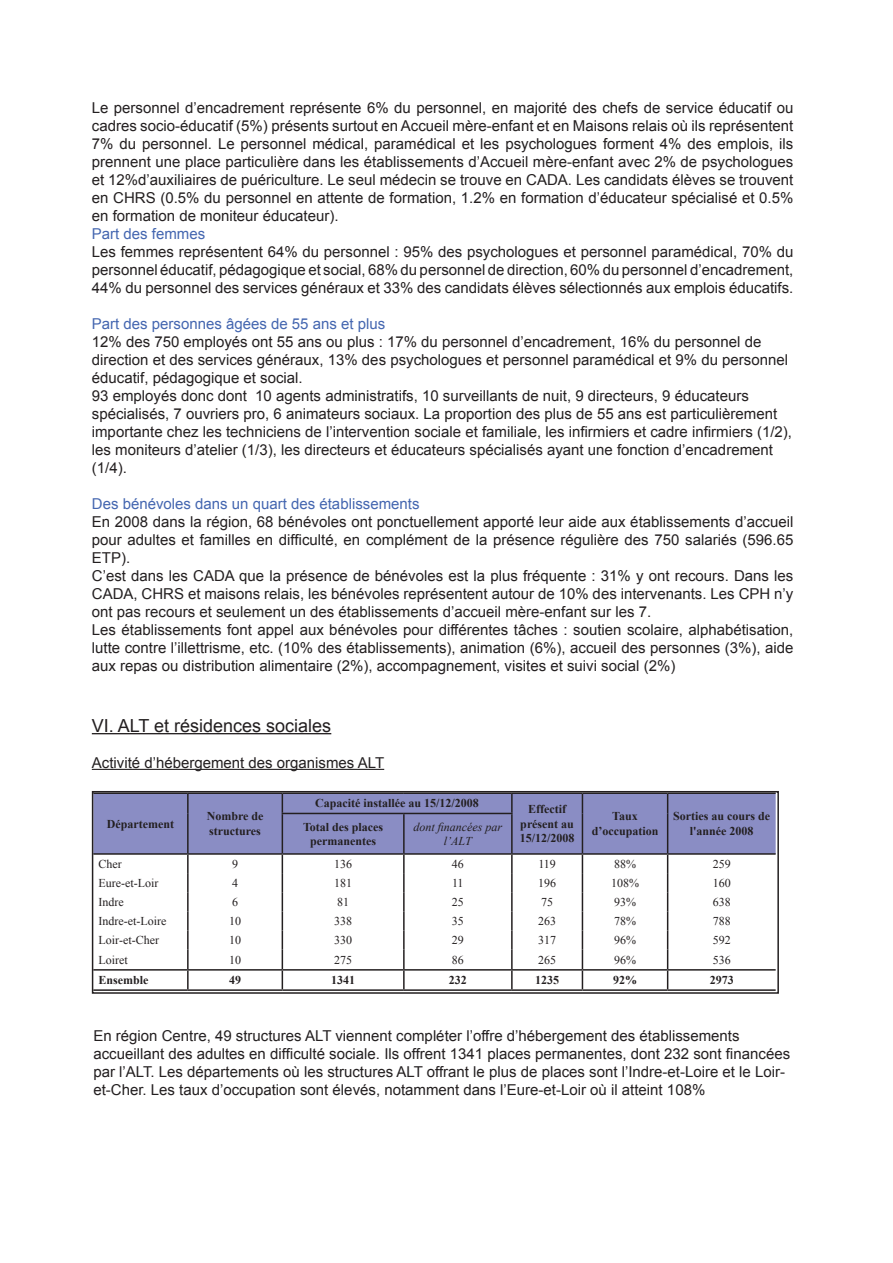
<style>
.page{position:relative;width:893px;height:1263px;background:#fff}
.page>*{position:absolute;margin:0;border:0;box-sizing:border-box;transform-origin:0 0}
.t1{font:18px "Arial";color:#231f20}
.t2{font:15px/18px "Arial";color:#231f20}
.t3{font:15px "Arial";color:#4466b0}
.t4{font:700 12px/14.4px "Times New Roman";color:#231f20;text-align:center}
.t5{font:12px "Times New Roman";color:#231f20}
.t6{font:italic 12px/14.4px "Times New Roman";color:#231f20;text-align:center}
</style>
<div class="page">
<hr style="left:92px;top:733px;width:239px;height:1px;background:#231f20">
<hr style="left:92px;top:769px;width:292px;height:1px;background:#231f20">
<svg style="left:95px;top:794px;width:681px;height:195px"></svg>
<hr style="left:93px;top:969px;width:95px;height:1px;background:#231f20">
<hr style="left:188px;top:969px;width:94px;height:1px;background:#231f20">
<hr style="left:282px;top:969px;width:122px;height:1px;background:#231f20">
<hr style="left:404px;top:969px;width:108px;height:1px;background:#231f20">
<hr style="left:512px;top:969px;width:70px;height:1px;background:#231f20">
<hr style="left:582px;top:969px;width:86px;height:1px;background:#231f20">
<hr style="left:668px;top:969px;width:108px;height:1px;background:#231f20">
<hr style="left:93px;top:989px;width:95px;height:2px;background:#231f20">
<hr style="left:188px;top:989px;width:94px;height:2px;background:#231f20">
<hr style="left:282px;top:989px;width:122px;height:2px;background:#231f20">
<hr style="left:404px;top:989px;width:108px;height:2px;background:#231f20">
<hr style="left:512px;top:989px;width:70px;height:2px;background:#231f20">
<hr style="left:582px;top:989px;width:86px;height:2px;background:#231f20">
<hr style="left:668px;top:989px;width:108px;height:2px;background:#231f20">
<div style="left:92px;top:791px;width:687px;height:203px;border:2px solid #231f20"></div>
<p class="t2" style="left:92px;top:98px;width:703px;text-align:justify">Le personnel d’encadrement représente 6% du personnel, en majorité des chefs de service éducatif ou cadres socio-éducatif (5%) présents surtout en Accueil mère-enfant et en Maisons relais où ils représentent 7% du personnel. Le personnel médical, paramédical et les psychologues forment 4% des emplois, ils prennent une place particulière dans les établissements d’Accueil mère-enfant avec 2% de psychologues et 12%d’auxiliaires de puériculture. Le seul médecin se trouve en CADA. Les candidats élèves se trouvent en CHRS (0.5% du personnel en attente de formation, 1.2% en formation d’éducateur spécialisé et 0.5% en formation de moniteur éducateur).</p>
<p class="t3" style="left:92px;top:223px;width:115px">Part des femmes</p>
<p class="t2" style="left:92px;top:242px;width:703px;text-align:justify">Les femmes représentent 64% du personnel : 95% des psychologues et personnel paramédical, 70% du personnel éducatif, pédagogique et social, 68% du personnel de direction, 60% du personnel d’encadrement, 44% du personnel des services généraux et 33% des candidats élèves sélectionnés aux emplois éducatifs.</p>
<p class="t3" style="left:92px;top:313px;width:295px">Part des personnes âgées de 55 ans et plus</p>
<p class="t2" style="left:92px;top:332px;width:702px">12% des 750 employés ont 55 ans ou plus : 17% du personnel d’encadrement, 16% du personnel de direction et des services généraux, 13% des psychologues et personnel paramédical et 9% du personnel éducatif, pédagogique et social.<br>93 employés donc dont 10 agents administratifs, 10 surveillants de nuit, 9 directeurs, 9 éducateurs spécialisés, 7 ouvriers pro, 6 animateurs sociaux. La proportion des plus de 55 ans est particulièrement importante chez les techniciens de l’intervention sociale et familiale, les infirmiers et cadre infirmiers (1/2), les moniteurs d’atelier (1/3), les directeurs et éducateurs spécialisés ayant une fonction d’encadrement (1/4).</p>
<p class="t3" style="left:92px;top:493px;width:329px">Des bénévoles dans un quart des établissements</p>
<p class="t2" style="left:92px;top:512px;width:703px">En 2008 dans la région, 68 bénévoles ont ponctuellement apporté leur aide aux établissements d’accueil pour adultes et familles en difficulté, en complément de la présence régulière des 750 salariés (596.65<br>ETP).<br>C’est dans les CADA que la présence de bénévoles est la plus fréquente : 31% y ont recours. Dans les CADA, CHRS et maisons relais, les bénévoles représentent autour de 10% des intervenants. Les CPH n’y ont pas recours et seulement un des établissements d’accueil mère-enfant sur les 7.<br>Les établissements font appel aux bénévoles pour différentes tâches : soutien scolaire, alphabétisation, lutte contre l’illettrisme, etc. (10% des établissements), animation (6%), accueil des personnes (3%), aide aux repas ou distribution alimentaire (2%), accompagnement, visites et suivi social (2%)</p>
<p class="t1" style="left:92px;top:714px;width:241px">VI. ALT et résidences sociales</p>
<p class="t2" style="left:92px;top:754px;width:294px">Activité d’hébergement des organismes ALT</p>
<p class="t4" style="left:107px;top:816px;width:69px">Département</p>
<p class="t4" style="left:207px;top:809px;width:58px;text-align:left">Nombre de structures</p>
<p class="t4" style="left:315px;top:796px;width:165px">Capacité installée au 15/12/2008</p>
<p class="t4" style="left:303px;top:819px;width:82px">Total des places permanentes</p>
<p class="t6" style="left:414px;top:819px;width:90px">dont financées par l’ALT</p>
<p class="t4" style="left:520px;top:802px;width:56px">Effectif présent au<br>15/12/2008</p>
<p class="t4" style="left:592px;top:809px;width:68px">Taux d’occupation</p>
<p class="t4" style="left:673px;top:809px;width:98px">Sorties au cours de l'année 2008</p>
<p class="t5" style="left:99px;top:856px;width:25px">Cher</p>
<p class="t5" style="left:232px;top:856px;width:7px">9</p>
<p class="t5" style="left:334px;top:856px;width:19px">136</p>
<p class="t5" style="left:452px;top:856px;width:13px">46</p>
<p class="t5" style="left:538px;top:856px;width:19px">119</p>
<p class="t5" style="left:614px;top:856px;width:23px">88%</p>
<p class="t5" style="left:713px;top:856px;width:19px">259</p>
<p class="t5" style="left:99px;top:875px;width:61px">Eure-et-Loir</p>
<p class="t5" style="left:232px;top:875px;width:7px">4</p>
<p class="t5" style="left:334px;top:875px;width:19px">181</p>
<p class="t5" style="left:452px;top:875px;width:13px">11</p>
<p class="t5" style="left:538px;top:875px;width:19px">196</p>
<p class="t5" style="left:611px;top:875px;width:29px">108%</p>
<p class="t5" style="left:713px;top:875px;width:19px">160</p>
<p class="t5" style="left:99px;top:894px;width:27px">Indre</p>
<p class="t5" style="left:232px;top:894px;width:7px">6</p>
<p class="t5" style="left:337px;top:894px;width:13px">81</p>
<p class="t5" style="left:452px;top:894px;width:13px">25</p>
<p class="t5" style="left:541px;top:894px;width:13px">75</p>
<p class="t5" style="left:614px;top:894px;width:23px">93%</p>
<p class="t5" style="left:713px;top:894px;width:19px">638</p>
<p class="t5" style="left:99px;top:913px;width:69px">Indre-et-Loire</p>
<p class="t5" style="left:229px;top:913px;width:13px">10</p>
<p class="t5" style="left:334px;top:913px;width:19px">338</p>
<p class="t5" style="left:452px;top:913px;width:13px">35</p>
<p class="t5" style="left:538px;top:913px;width:19px">263</p>
<p class="t5" style="left:614px;top:913px;width:23px">78%</p>
<p class="t5" style="left:713px;top:913px;width:19px">788</p>
<p class="t5" style="left:99px;top:932px;width:62px">Loir-et-Cher</p>
<p class="t5" style="left:229px;top:932px;width:13px">10</p>
<p class="t5" style="left:334px;top:932px;width:19px">330</p>
<p class="t5" style="left:452px;top:932px;width:13px">29</p>
<p class="t5" style="left:538px;top:932px;width:19px">317</p>
<p class="t5" style="left:614px;top:932px;width:23px">96%</p>
<p class="t5" style="left:713px;top:932px;width:19px">592</p>
<p class="t5" style="left:99px;top:951px;width:31px">Loiret</p>
<p class="t5" style="left:229px;top:951px;width:13px">10</p>
<p class="t5" style="left:334px;top:951px;width:19px">275</p>
<p class="t5" style="left:452px;top:951px;width:13px">86</p>
<p class="t5" style="left:538px;top:951px;width:19px">265</p>
<p class="t5" style="left:614px;top:951px;width:23px">96%</p>
<p class="t5" style="left:713px;top:951px;width:19px">536</p>
<p class="t4" style="left:99px;top:972px;width:52px">Ensemble</p>
<p class="t4" style="left:229px;top:972px;width:13px">49</p>
<p class="t4" style="left:331px;top:972px;width:25px">1341</p>
<p class="t4" style="left:449px;top:972px;width:19px">232</p>
<p class="t4" style="left:535px;top:972px;width:25px">1235</p>
<p class="t4" style="left:613px;top:972px;width:25px">92%</p>
<p class="t4" style="left:710px;top:972px;width:25px">2973</p>
<p class="t2" style="left:93px;top:1027px;width:698px">En région Centre, 49 structures ALT viennent compléter l’offre d’hébergement des établissements accueillant des adultes en difficulté sociale. Ils offrent 1341 places permanentes, dont 232 sont financées par l’ALT. Les départements où les structures ALT offrant le plus de places sont l’Indre-et-Loire et le Loir&shy;et-Cher. Les taux d’occupation sont élevés, notamment dans l’Eure-et-Loir où il atteint 108%</p>
</div>
